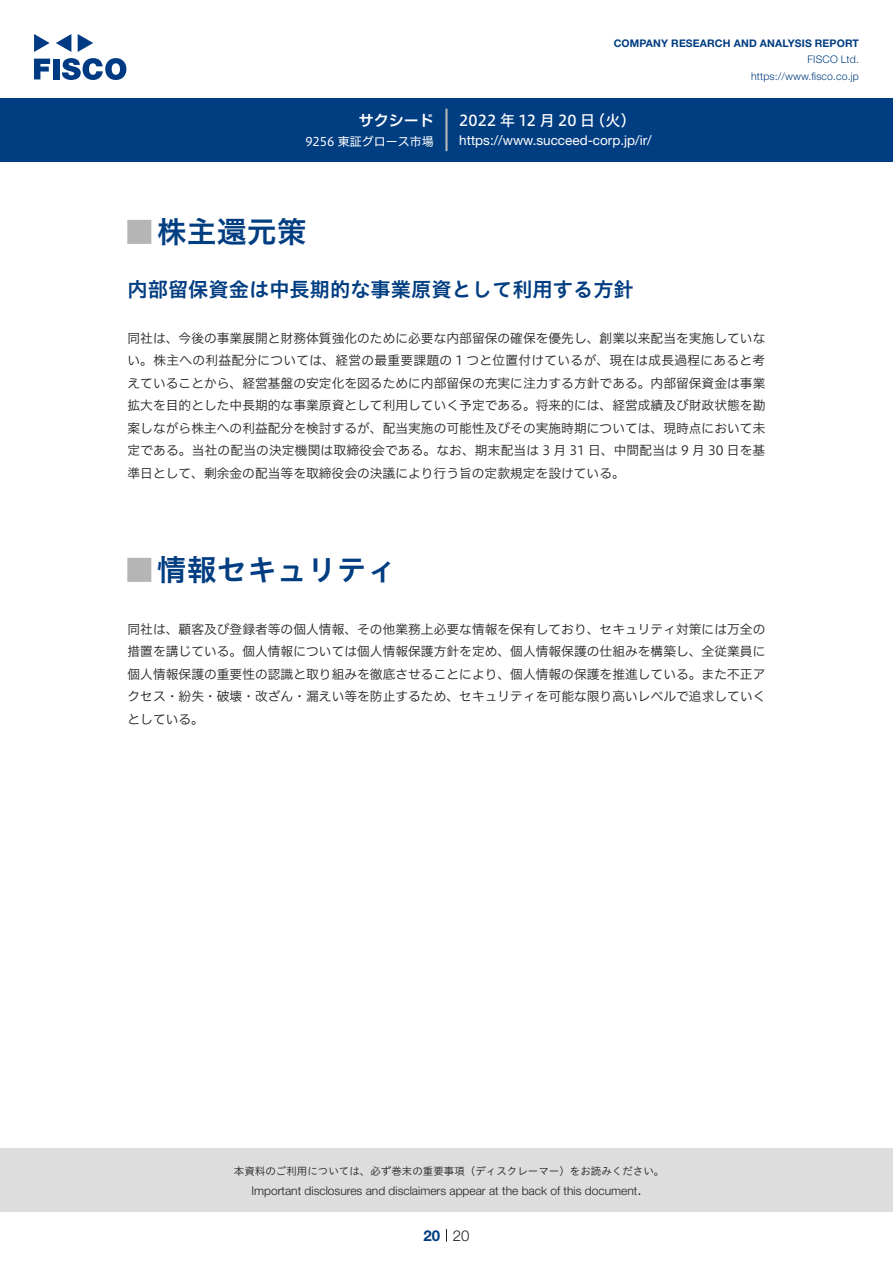
<style>
.page{position:relative;width:893px;height:1263px;background:#fff}
.page>*{position:absolute;margin:0;border:0;box-sizing:border-box;transform-origin:0 0}
.t1{font:30px "Hiragino UD Sans Std N W6";color:#003d81}
.t2{font:24px "Hiragino UD Sans Std N W6";color:#b5b5b6}
.t3{font:20.25px "Hiragino UD Sans Std W6";color:#003d81}
.t4{font:15px "Hiragino UD Sans F Std N W5";letter-spacing:.01em;color:#fff}
.t5{font:15px "Hiragino UD Sans F Std N W6";color:#fff}
.t6{font:300 15px "Helvetica Neue LT Std";color:#231f20}
.t7{font:700 15px "Helvetica Neue LT Std";color:#003d81}
.t8{font:13.5px "Helvetica Neue LT Std";color:#fff}
.t9{font:12.75px/22.5px "Hiragino UD Sans F Std N W3";color:#231f20;text-align:justify}
.t10{font:300 12px "Helvetica Neue LT Std";color:#231f20}
.t11{font:12px "Hiragino UD Sans F Std N W4";color:#fff}
.t12{font:10.5px "Hiragino UD Sans Std W3";color:#231f20}
.t13{font:700 10.5px "Helvetica Neue LT Std";letter-spacing:.015em;color:#003d81}
.t14{font:300 10.5px/16.5px "Helvetica Neue LT Std";letter-spacing:.015em;color:#003d81;text-align:right}
</style>
<div class="page">
<div style="left:0;top:1148px;width:893px;height:64px;background:#ddd"></div>
<svg style="left:34px;top:59px;width:16px;height:20px"></svg>
<div style="left:53px;top:59px;width:6px;height:20px;background:#003a83"></div>
<svg style="left:62px;top:58px;width:64px;height:22px"></svg>
<svg style="left:34px;top:34px;width:16px;height:18px"></svg>
<svg style="left:78px;top:34px;width:15px;height:18px"></svg>
<svg style="left:56px;top:34px;width:15px;height:18px"></svg>
<div style="left:0;top:98px;width:893px;height:64px;background:#003d81"></div>
<hr style="left:445px;top:109px;width:3px;height:42px;background:#b5b5b6">
<svg style="left:446px;top:1229px;width:1px;height:13px"></svg>
<p class="t5" style="left:359px;top:109px;width:77px">サクシード</p>
<p class="t11" style="left:305px;top:132px;width:130px">9256 東証グロース市場</p>
<p class="t13" style="left:614px;top:37px;width:247px">COMPANY RESEARCH AND ANALYSIS REPORT</p>
<p class="t14" style="left:751px;top:51px;width:109px">FISCO Ltd. https://www.fisco.co j p.</p>
<p class="t4" style="left:590px;top:109px;width:47px">（火(</p>
<p class="t4" style="left:459px;top:109px;width:137px">2022 年 12 月 20 日</p>
<p class="t8" style="left:459px;top:132px;width:194px">https://www.succeed-corp j p. /i r/</p>
<h1 class="t1" style="left:157px;top:209px;width:151px">株主還元策</h1>
<h2 class="t2" style="left:128px;top:213px;width:25px">█</h2>
<h3 class="t3" style="left:128px;top:274px;width:508px">内部留保資金は中長期的な事業原資として利用する方針</h3>
<p class="t9" style="left:128px;top:326px;width:639px">同社は、今後の事業展開と財務体質強化のために必要な内部留保の確保を優先し、創業以来配当を実施していない。株主への利益配分については、経営の最重要課題の 1 つと位置付けているが、現在は成長過程にあると考えていることから、経営基盤の安定化を図るために内部留保の充実に注力する方針である。内部留保資金は事業拡大を目的とした中長期的な事業原資として利用していく予定である。将来的には、経営成績及び財政状態を勘案しながら株主への利益配分を検討するが、配当実施の可能性及びその実施時期については、現時点において未定である。当社の配当の決定機関は取締役会である。なお、期末配当は 3 月 31 日、中間配当は 9 月 30 日を基準日として、剰余金の配当等を取締役会の決議により行う旨の定款規定を設けている。</p>
<h1 class="t1" style="left:157px;top:547px;width:241px">情報セキュリティ</h1>
<h2 class="t2" style="left:128px;top:552px;width:25px">█</h2>
<p class="t9" style="left:128px;top:617px;width:639px">同社は、顧客及び登録者等の個人情報、その他業務上必要な情報を保有しており、セキュリティ対策には万全の措置を講じている。個人情報については個人情報保護方針を定め、個人情報保護の仕組みを構築し、全従業員に個人情報保護の重要性の認識と取り組みを徹底させることにより、個人情報の保護を推進している。また不正アクセス･紛失･破壊･改ざん･漏えい等を防止するため、セキュリティを可能な限り高いレベルで追求していくとしている。</p>
<p class="t12" style="left:234px;top:1163px;width:432px">本資料のご利用については、必ず巻末の重要事項（ディスクレーマー）をお読みください。</p>
<p class="t6" style="left:637px;top:1180px;width:6px">.</p>
<p class="t10" style="left:251px;top:1183px;width:387px">Important disclosures and disclaimers appear at the back of this document</p>
<p class="t7" style="left:423px;top:1226px;width:18px">20</p>
<p class="t6" style="left:453px;top:1226px;width:18px">20</p>
</div>
